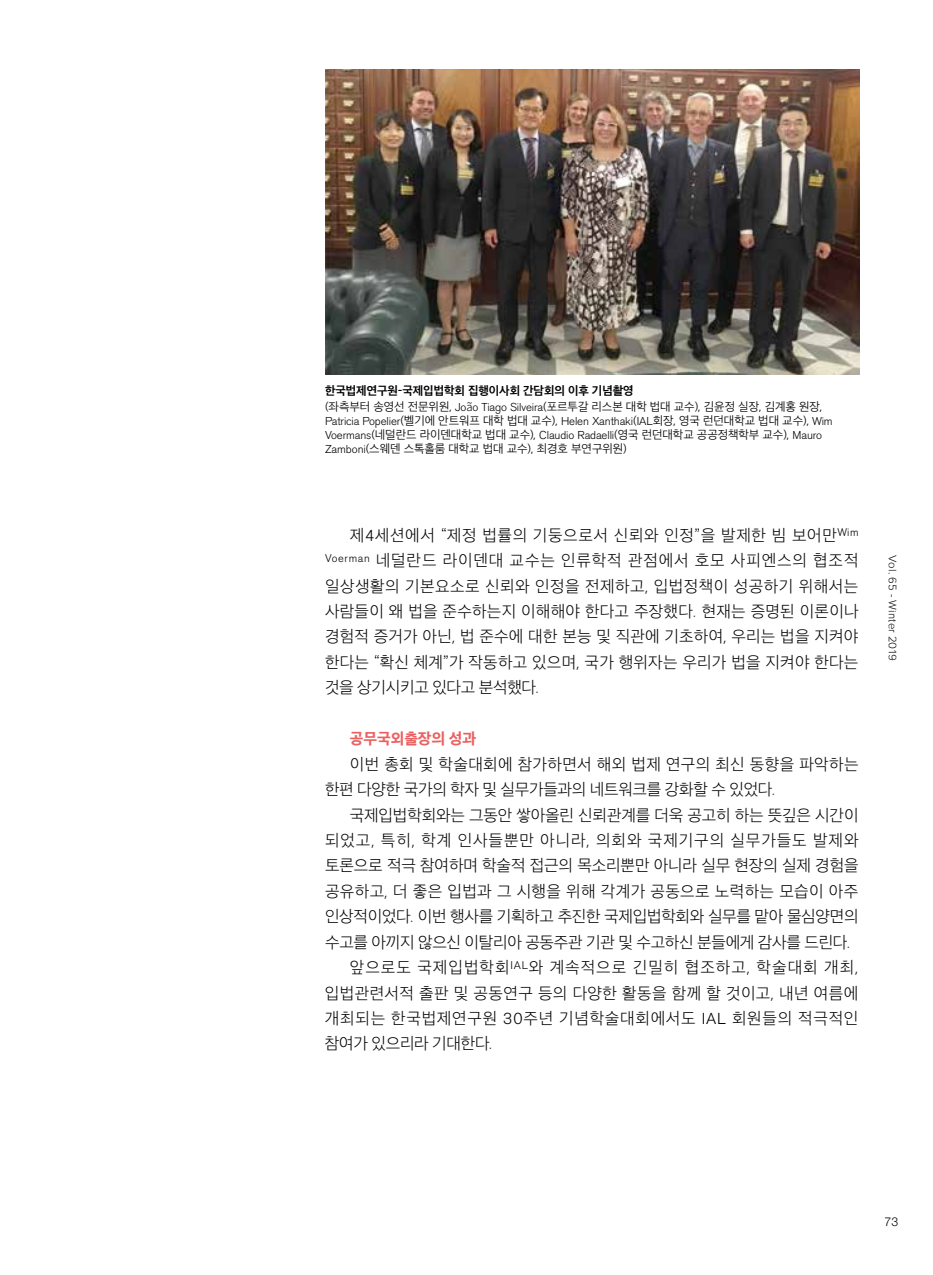
<style>
.page{position:relative;width:933px;height:1275px;background:#fff}
.page>*{position:absolute;margin:0;border:0;box-sizing:border-box;transform-origin:0 0}
.t1{font:15.75px/25.4px "SD Gothic Neoa Uni b Ul";letter-spacing:.015em;color:#000;text-align:justify}
.t2{font:15.75px "SD Gothic Neoa Uni b Ul";letter-spacing:-.015em;color:#000}
.t3{font:15.75px "SD Gothic Neoa Uni b Ul";letter-spacing:.05em;color:#000}
.t4{font:15.75px "SD Gothic Neoa Uni b Ul";letter-spacing:.06em;color:#000}
.t5{font:15.75px "SD Gothic Neoa Uni b Ul";letter-spacing:-.005em;color:#000}
.t6{font:15.75px "SD Gothic Neoa Uni b Ul";letter-spacing:.065em;color:#000}
.t7{font:15.75px "SD Gothic Neoa Uni b Ul";letter-spacing:-.01em;color:#000}
.t8{font:14.88px "SD Gothic Neoa Uni h Eb";letter-spacing:-.005em;color:#eb6161}
.t9{font:300 12.25px "Helvetica Neue LT Std";color:#000}
.t10{font:11.38px/14px "SD Gothic Neoa Uni c Lt";letter-spacing:-.005em;color:#000}
.t11{font:300 11.38px "Akzidenz Grotesk Std";letter-spacing:-.01em;color:#000}
.t12{font:11.38px "SD Gothic Neoa Uni g Bd";letter-spacing:-.005em;color:#000}
.t13{font:11.38px "Rafale RU";letter-spacing:.02em;color:#000}
.s1{font-family:"Akzidenz Grotesk Std";font-weight:300}
.s2{font-family:"Source Han Sans K";font-weight:300}
.s3{font-family:"SD Gothic Neoa Uni c Lt";font-weight:400}
</style>
<div class="page">
<img style="left:325px;top:69px;width:534px;height:306px">
<p class="t12" style="left:325px;top:385px;width:310px">한국법제연구원-국제입법학회 집행이사회 간담회의 이후 기념촬영</p>
<p class="t10" style="left:325px;top:400px;width:499px">(좌측부터 송영선 전문위원, <span class="s1">Jo</span><span class="s2">ã</span><span class="s1">o Tiago Silveira</span>(포르투갈 리스본 대학 법대 교수), 김윤정 실장, 김계홍 원장,</p>
<p class="t11" style="left:325px;top:415px;width:509px">Patricia Popelier<span class="s3">(벨기에 안트워프 대학 법대 교수),</span> Helen Xanthaki<span class="s3">(</span>IAL<span class="s3">회장, 영국 런던대학교 법대 교수),</span> Wim</p>
<p class="t10" style="left:325px;top:428px;width:498px"><span class="s1">Voermans</span>(네덜란드 라이덴대학교 법대 교수), <span class="s1">Claudio Radaelli</span>(영국 런던대학교 공공정책학부 교수), <span class="s1">Mauro<br>Zamboni</span>(스웨덴 스톡홀룸 대학교 법대 교수), 최경호 부연구위원)</p>
<p class="t1" style="left:325px;top:522px;width:535px;text-indent:25px">제<span class="s1">4</span>세션에서 “제정 법률의 기둥으로서 신뢰와 인정”을 발제한 빔 보어만<sup>Wim Voerman</sup> 네덜란드 라이덴대 교수는 인류학적 관점에서 호모 사피엔스의 협조적 일상생활의 기본요소로 신뢰와 인정을 전제하고, 입법정책이 성공하기 위해서는 사람들이 왜 법을 준수하는지 이해해야 한다고 주장했다. 현재는 증명된 이론이나 경험적 증거가 아닌, 법 준수에 대한 본능 및 직관에 기초하여, 우리는 법을 지켜야 한다는 “확신 체계”가 작동하고 있으며, 국가 행위자는 우리가 법을 지켜야 한다는 것을 상기시키고 있다고 분석했다.</p>
<p class="t8" style="left:350px;top:731px;width:128px">공무국외출장의 성과</p>
<p class="t1" style="left:325px;top:751px;width:535px;text-indent:25px">이번 총회 및 학술대회에 참가하면서 해외 법제 연구의 최신 동향을 파악하는 한편 다양한 국가의 학자 및 실무가들과의 네트워크를 강화할 수 있었다.</p>
<p class="t7" style="left:350px;top:807px;width:510px">국제입법학회와는 그동안 쌓아올린 신뢰관계를 더욱 공고히 하는 뜻깊은 시간이</p>
<p class="t4" style="left:325px;top:832px;width:535px">되었고, 특히, 학계 인사들뿐만 아니라, 의회와 국제기구의 실무가들도 발제와</p>
<p class="t5" style="left:325px;top:858px;width:535px">토론으로 적극 참여하며 학술적 접근의 목소리뿐만 아니라 실무 현장의 실제 경험을</p>
<p class="t1" style="left:325px;top:878px;width:535px">공유하고, 더 좋은 입법과 그 시행을 위해 각계가 공동으로 노력하는 모습이 아주</p>
<p class="t2" style="left:325px;top:909px;width:535px">인상적이었다. 이번 행사를 기획하고 추진한 국제입법학회와 실무를 맡아 물심양면의</p>
<p class="t2" style="left:325px;top:934px;width:527px">수고를 아끼지 않으신 이탈리아 공동주관 기관 및 수고하신 분들에게 감사를 드린다.</p>
<p class="t6" style="left:350px;top:959px;width:510px">앞으로도 국제입법학회<sup>IAL</sup>와 계속적으로 긴밀히 협조하고, 학술대회 개최,</p>
<p class="t1" style="left:325px;top:980px;width:535px">입법관련서적 출판 및 공동연구 등의 다양한 활동을 함께 할 것이고, 내년 여름에</p>
<p class="t3" style="left:325px;top:1010px;width:535px">개최되는 한국법제연구원 <span class="s1">30</span>주년 기념학술대회에서도 <span class="s1">IAL</span> 회원들의 적극적인</p>
<p class="t2" style="left:325px;top:1036px;width:169px">참여가 있으리라 기대한다.</p>
<p class="t13" style="left:898px;top:555px;width:106px;rotate:90deg">Vol. 65 - Winter 2019</p>
<p class="t9" style="left:884px;top:1214px;width:15px">73</p>
</div>
